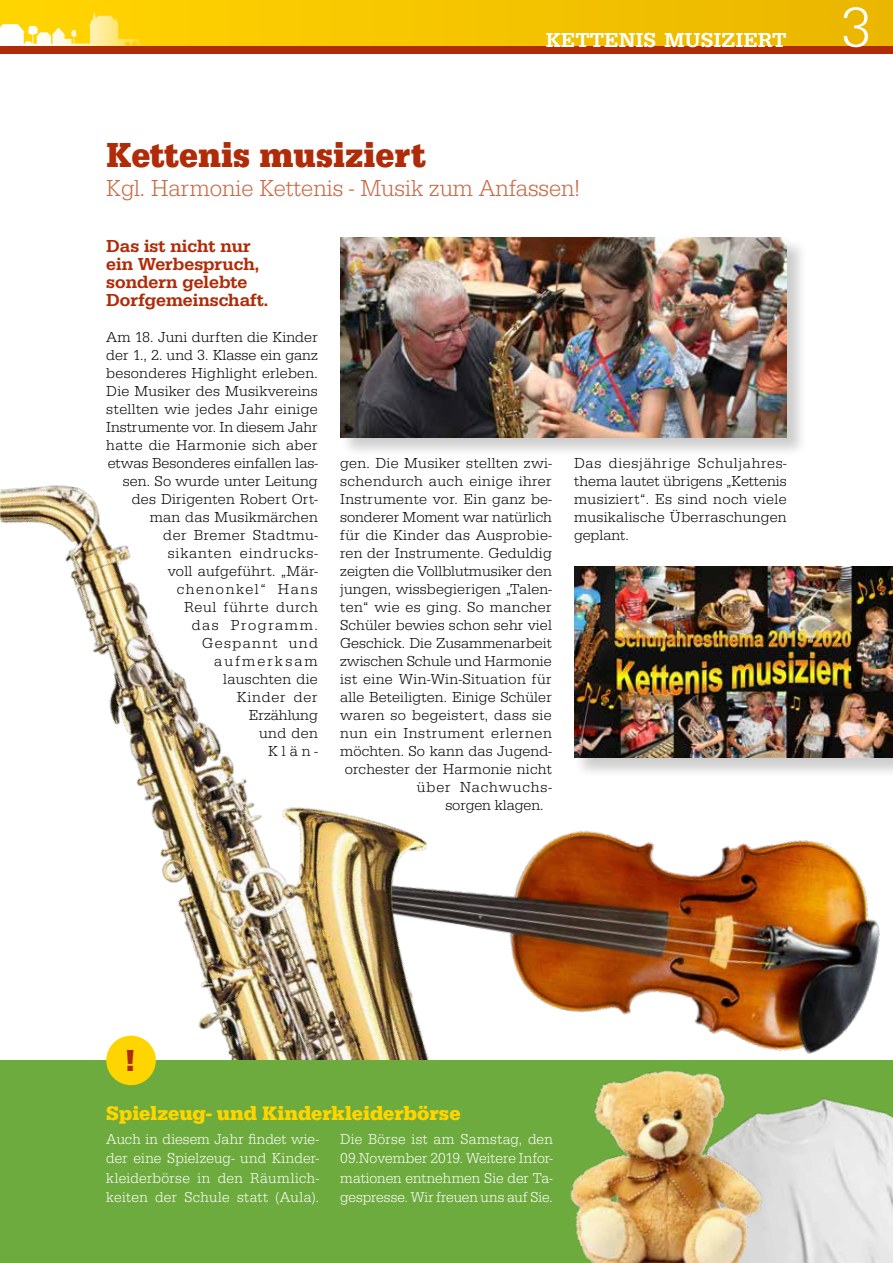
<style>
.page{position:relative;width:893px;height:1263px;background:#fff}
.page>*{position:absolute;margin:0;border:0;box-sizing:border-box;transform-origin:0 0}
.t1{font:58.5px "URW Egyptienne T Ligh";color:#fff}
.t2{font:36px "URW Egyptienne T Bold Narr";color:#b02b08}
.t3{font:700 31.5px "URW Egyptienne T";color:#b02b08}
.t4{font:24px "URW Egyptienne T Ligh Narr";color:#c96842}
.t5{font:500 21px "URW Egyptienne T";color:#fff}
.t6{font:700 20.25px "URW Egyptienne T";color:#ffd500}
.t7{font:500 18px/18px "URW Egyptienne T";color:#b02b08}
.t8{font:15px/18px "URW Egyptienne T Ligh";letter-spacing:.015em;color:#000;text-align:right}
.t9{font:15px/19.5px "URW Egyptienne T Ligh";letter-spacing:.015em;color:#fff;text-align:justify;scale:.96 1}
.t10{font:15px "URW Egyptienne T Ligh";letter-spacing:.04em;color:#000}
.t11{font:15px "URW Egyptienne T Ligh";letter-spacing:.065em;color:#000}
</style>
<div class="page">
<div style="left:0;top:0;width:893px;height:47px;background:#f4c300"></div>
<svg style="left:0;top:3px;width:147px;height:44px"></svg>
<div style="left:0;top:47px;width:893px;height:7px;background:#b02b08"></div>
<img style="left:619px;top:838px;width:261px;height:194px">
<img style="left:0;top:485px;width:619px;height:575px">
<div style="left:340px;top:238px;width:468px;height:220px;background:#000;opacity:.2"></div>
<img style="left:340px;top:238px;width:447px;height:199px">
<div style="left:574px;top:566px;width:319px;height:213px;background:#000;opacity:.2"></div>
<img style="left:574px;top:567px;width:319px;height:191px">
<div style="left:0;top:1060px;width:893px;height:203px;background:#6eab3e"></div>
<div style="left:106px;top:1036px;width:50px;height:49px;background:#ffd500;border-radius:50%"></div>
<img style="left:588px;top:1032px;width:305px;height:231px">
<img style="left:535px;top:1045px;width:308px;height:218px">
<h3 class="t5" style="left:546px;top:27px;width:242px">KETTENIS MUSIZIERT</h3>
<h2 class="t2" style="left:106px;top:133px;width:321px">Kettenis musiziert</h2>
<h3 class="t4" style="left:106px;top:174px;width:475px">Kgl. Harmonie Kettenis - Musik zum Anfassen!</h3>
<p class="t7" style="left:106px;top:237px;width:164px">Das ist nicht nur ein Werbespruch, sondern gelebte<br>Dorfgemeinschaft.</p>
<p class="t8" style="left:106px;top:328px;width:213px">Am 18. Juni durften die Kinder der 1., 2. und 3. Klasse ein ganz besonderes Highlight erleben.<br>Die Musiker des Musikvereins stellten wie jedes Jahr einige<br>Instrumente vor. In diesem Jahr hatte die Harmonie sich aber etwas Besonderes einfallen las&shy;sen. So wurde unter Leitung des Dirigenten Robert Ort&shy;man das Musikmärchen<br>der Bremer Stadtmu&shy;sikanten eindrucks-<br>voll aufgeführt. „Mär&shy;chenonkel“ Hans<br>Reul führte durch<br>das Programm.<br>Gespannt und aufmerksam<br>lauschten die<br>Kinder der<br>Erzählung<br>und den<br>Klän-</p>
<p class="t8" style="left:574px;top:454px;width:214px;text-align:justify">Das diesjährige Schuljahres&shy;thema lautet übrigens „Kettenis musiziert“. Es sind noch viele musikalische Überraschungen geplant.</p>
<p class="t8" style="left:340px;top:454px;width:213px">gen. Die Musiker stellten zwi-</p>
<p class="t8" style="left:340px;top:472px;width:213px">schendurch auch einige ihrer</p>
<p class="t8" style="left:340px;top:490px;width:213px">Instrumente vor. Ein ganz be-</p>
<p class="t8" style="left:340px;top:508px;width:213px">sonderer Moment war natürlich</p>
<p class="t8" style="left:340px;top:526px;width:213px">für die Kinder das Ausprobie-</p>
<p class="t8" style="left:340px;top:544px;width:213px">ren der Instrumente. Geduldig</p>
<p class="t8" style="left:340px;top:562px;width:213px">zeigten die Vollblutmusiker den</p>
<p class="t8" style="left:340px;top:580px;width:213px">jungen, wissbegierigen „Talen-</p>
<p class="t8" style="left:340px;top:598px;width:213px">ten“ wie es ging. So mancher</p>
<p class="t8" style="left:340px;top:616px;width:213px">Schüler bewies schon sehr viel</p>
<p class="t8" style="left:340px;top:634px;width:213px">Geschick. Die Zusammenarbeit</p>
<p class="t8" style="left:340px;top:652px;width:213px">zwischen Schule und Harmonie</p>
<p class="t8" style="left:340px;top:670px;width:213px">ist eine Win-Win-Situation für</p>
<p class="t8" style="left:340px;top:688px;width:213px">alle Beteiligten. Einige Schüler</p>
<p class="t8" style="left:340px;top:706px;width:213px">waren so begeistert, dass sie</p>
<p class="t10" style="left:340px;top:725px;width:213px">nun ein Instrument erlernen</p>
<p class="t8" style="left:340px;top:742px;width:213px">möchten. So kann das Jugend-</p>
<p class="t8" style="left:345px;top:760px;width:209px">orchester der Harmonie nicht</p>
<p class="t11" style="left:417px;top:779px;width:137px">über Nachwuchs-</p>
<p class="t8" style="left:445px;top:796px;width:100px">sorgen klagen.</p>
<h1 class="t1" style="left:840px;top:-6px;width:33px">3</h1>
<h3 class="t3" style="left:125px;top:1042px;width:11px">!</h3>
<h3 class="t6" style="left:106px;top:1101px;width:356px">Spielzeug- und Kinderkleiderbörse</h3>
<p class="t9" style="left:106px;top:1129px;width:223px">Auch in diesem Jahr findet wie&shy;der eine Spielzeug- und Kinder&shy;kleiderbörse in den Räumlich&shy;keiten der Schule statt (Aula).</p>
<p class="t9" style="left:340px;top:1129px;width:223px">Die Börse ist am Samstag, den 09.November 2019. Weitere Infor&shy;mationen entnehmen Sie der Ta&shy;gespresse. Wir freuen uns auf Sie.</p>
</div>
